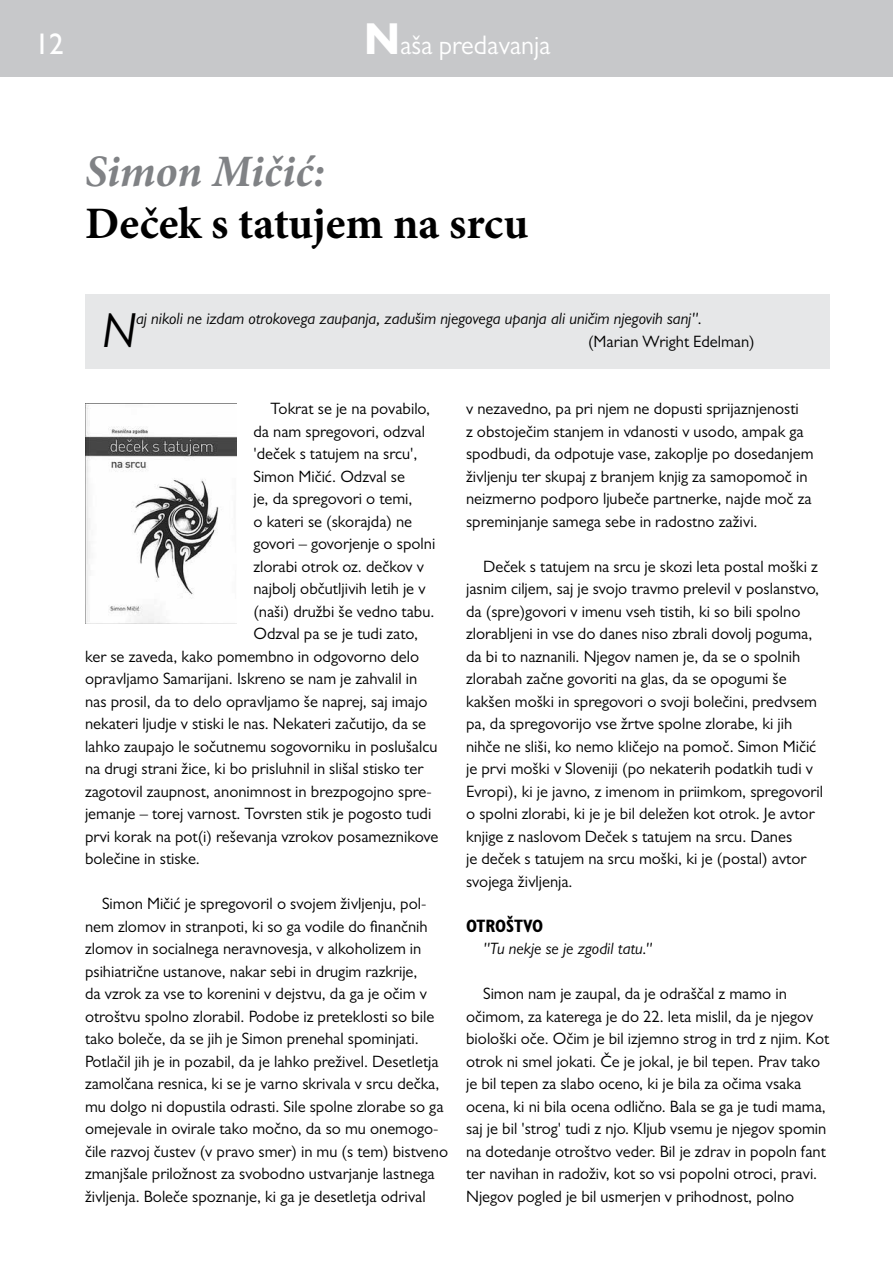
<style>
.page{position:relative;width:893px;height:1263px;background:#fff}
.page>*{position:absolute;margin:0;border:0;box-sizing:border-box;transform-origin:0 0}
.t1{font:italic 49.5px "Gill Sans MT Pro";color:#000}
.t2{font:700 45px "Minion Pro";color:#000}
.t3{font:italic 700 45px "Minion Pro";letter-spacing:-.005em;color:#808285}
.t4{font:500 30px "Gill Sans MT Pro";color:#fff}
.t5{font:27px "Gill Sans MT Pro";letter-spacing:-.005em;color:#fff}
.t6{font:700 condensed 18px "Gill Sans MT Pro";color:#000}
.t7{font:16.5px/22.5px "Gill Sans MT Pro";color:#000}
.t8{font:italic 16.5px "Gill Sans MT Pro";color:#000}
.s1{font-weight:700;font-size:45px}
</style>
<div class="page">
<div style="left:0;top:0;width:893px;height:76px;background:#c7c8ca"></div>
<div style="left:85px;top:295px;width:744px;height:74px;background:#e6e7e8"></div>
<img style="left:85px;top:403px;width:151px;height:221px">
<h3 class="t4" style="left:35px;top:26px;width:30px">12</h3>
<h3 class="t5" style="left:364px;top:29px;width:188px"><span class="s1">N</span>aša predavanja</h3>
<h2 class="t3" style="left:85px;top:139px;width:242px">Simon Mičić:</h2>
<h2 class="t2" style="left:85px;top:192px;width:445px">Deček s tatujem na srcu</h2>
<h1 class="t1" style="left:102px;top:300px;width:35px">N</h1>
<p class="t8" style="left:136px;top:309px;width:567px">aj nikoli ne izdam otrokovega zaupanja, zadušim njegovega upanja ali uničim njegovih sanj''.</p>
<p class="t7" style="left:588px;top:330px;width:168px">(Marian Wright Edelman)</p>
<p class="t7" style="left:270px;top:397px;width:161px">Tokrat se je na povabilo,</p>
<p class="t7" style="left:253px;top:420px;width:173px">da nam spregovori, odzval</p>
<p class="t7" style="left:253px;top:442px;width:166px">'deček s tatujem na srcu',</p>
<p class="t7" style="left:253px;top:465px;width:153px">Simon Mičić. Odzval se</p>
<p class="t7" style="left:253px;top:487px;width:161px">je, da spregovori o temi,</p>
<p class="t7" style="left:253px;top:510px;width:160px">o kateri se (skorajda) ne</p>
<p class="t7" style="left:253px;top:532px;width:183px">govori – govorjenje o spolni</p>
<p class="t7" style="left:253px;top:555px;width:172px">zlorabi otrok oz. dečkov v</p>
<p class="t7" style="left:253px;top:577px;width:174px">najbolj občutljivih letih je v</p>
<p class="t7" style="left:253px;top:600px;width:183px">(naši) družbi še vedno tabu.</p>
<p class="t7" style="left:253px;top:622px;width:166px">Odzval pa se je tudi zato,</p>
<p class="t7" style="left:85px;top:645px;width:336px">ker se zaveda, kako pomembno in odgovorno delo</p>
<p class="t7" style="left:85px;top:667px;width:334px">opravljamo Samarijani. Iskreno se nam je zahvalil in</p>
<p class="t7" style="left:85px;top:690px;width:344px">nas prosil, da to delo opravljamo še naprej, saj imajo</p>
<p class="t7" style="left:85px;top:712px;width:343px">nekateri ljudje v stiski le nas. Nekateri začutijo, da se</p>
<p class="t7" style="left:85px;top:735px;width:354px">lahko zaupajo le sočutnemu sogovorniku in poslušalcu</p>
<p class="t7" style="left:85px;top:757px;width:340px">na drugi strani žice, ki bo prisluhnil in slišal stisko ter</p>
<p class="t7" style="left:85px;top:780px;width:348px">zagotovil zaupnost, anonimnost in brezpogojno spre-</p>
<p class="t7" style="left:85px;top:802px;width:348px">jemanje – torej varnost. Tovrsten stik je pogosto tudi</p>
<p class="t7" style="left:85px;top:825px;width:355px">prvi korak na pot(i) reševanja vzrokov posameznikove</p>
<p class="t7" style="left:85px;top:847px;width:116px">bolečine in stiske.</p>
<p class="t7" style="left:85px;top:892px;width:365px;text-indent:17px">Simon Mičić je spregovoril o svojem življenju, pol&shy;nem zlomov in stranpoti, ki so ga vodile do finančnih zlomov in socialnega neravnovesja, v alkoholizem in psihiatrične ustanove, nakar sebi in drugim razkrije,<br>da vzrok za vse to korenini v dejstvu, da ga je očim v otroštvu spolno zlorabil. Podobe iz preteklosti so bile tako boleče, da se jih je Simon prenehal spominjati.<br>Potlačil jih je in pozabil, da je lahko preživel. Desetletja zamolčana resnica, ki se je varno skrivala v srcu dečka, mu dolgo ni dopustila odrasti. Sile spolne zlorabe so ga omejevale in ovirale tako močno, da so mu onemogo&shy;čile razvoj čustev (v pravo smer) in mu (s tem) bistveno zmanjšale priložnost za svobodno ustvarjanje lastnega življenja. Boleče spoznanje, ki ga je desetletja odrival</p>
<p class="t7" style="left:466px;top:397px;width:349px">v nezavedno, pa pri njem ne dopusti sprijaznjenosti<br>z obstoječim stanjem in vdanosti v usodo, ampak ga spodbudi, da odpotuje vase, zakoplje po dosedanjem življenju ter skupaj z branjem knjig za samopomoč in neizmerno podporo ljubeče partnerke, najde moč za spreminjanje samega sebe in radostno zaživi.</p>
<p class="t7" style="left:466px;top:555px;width:358px;text-indent:17px">Deček s tatujem na srcu je skozi leta postal moški z jasnim ciljem, saj je svojo travmo prelevil v poslanstvo, da (spre)govori v imenu vseh tistih, ki so bili spolno zlorabljeni in vse do danes niso zbrali dovolj poguma, da bi to naznanili. Njegov namen je, da se o spolnih zlorabah začne govoriti na glas, da se opogumi še kakšen moški in spregovori o svoji bolečini, predvsem pa, da spregovorijo vse žrtve spolne zlorabe, ki jih nihče ne sliši, ko nemo kličejo na pomoč. Simon Mičić je prvi moški v Sloveniji (po nekaterih podatkih tudi v Evropi), ki je javno, z imenom in priimkom, spregovoril o spolni zlorabi, ki je je bil deležen kot otrok. Je avtor knjige z naslovom Deček s tatujem na srcu. Danes<br>je deček s tatujem na srcu moški, ki je (postal) avtor svojega življenja.</p>
<p class="t6" style="left:466px;top:915px;width:79px">OTROŠTVO</p>
<p class="t8" style="left:483px;top:939px;width:170px">''Tu nekje se je zgodil tatu.''</p>
<p class="t7" style="left:466px;top:982px;width:365px;text-indent:17px">Simon nam je zaupal, da je odraščal z mamo in očimom, za katerega je do 22. leta mislil, da je njegov biološki oče. Očim je bil izjemno strog in trd z njim. Kot otrok ni smel jokati. Če je jokal, je bil tepen. Prav tako je bil tepen za slabo oceno, ki je bila za očima vsaka ocena, ki ni bila ocena odlično. Bala se ga je tudi mama, saj je bil 'strog' tudi z njo. Kljub vsemu je njegov spomin na dotedanje otroštvo veder. Bil je zdrav in popoln fant ter navihan in radoživ, kot so vsi popolni otroci, pravi.<br>Njegov pogled je bil usmerjen v prihodnost, polno</p>
</div>
